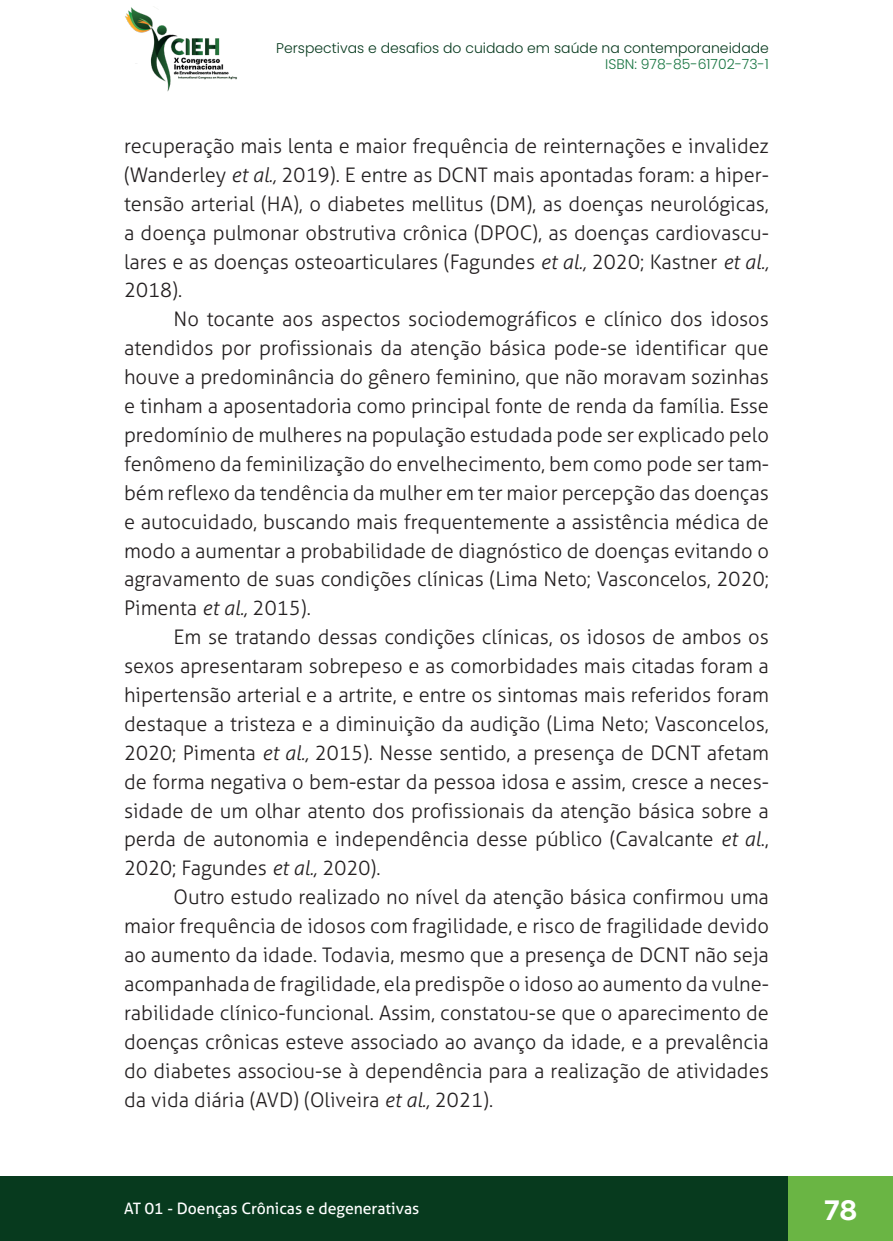
<style>
.page{position:relative;width:893px;height:1241px;background:#fff}
.page>*{position:absolute;margin:0;border:0;box-sizing:border-box;transform-origin:0 0}
.t1{font:700 28px "Geometria";color:#fff}
._8_CORPO{font:300 20.12px/28.9px "Aller";color:#231f20;text-align:justify}
.t2{font:15.75px "Aller";color:#fff}
.t3{font:300 14px "Poppins";color:#073a1e}
.t4{font:300 14px "Poppins";color:#177541}
.s1{font-style:italic}
</style>
<div class="page">
<div style="left:0;top:1176px;width:893px;height:64px;background:#073a1e"></div>
<div style="left:789px;top:1176px;width:104px;height:64px;background:#6ab544"></div>
<img style="left:125px;top:6px;width:112px;height:86px">
<p class="t3" style="left:276px;top:39px;width:494px">Perspectivas e desafios do cuidado em saúde na contemporaneidade</p>
<p class="t4" style="left:605px;top:56px;width:165px">ISBN: 978-85-61702-73-1</p>
<p class="_8_CORPO" style="left:124px;top:131px;width:646px">recuperação mais lenta e maior frequência de reinternações e invalidez (Wanderley <span class="s1">et al.,</span> 2019). E entre as DCNT mais apontadas foram: a hiper&shy;tensão arterial (HA), o diabetes mellitus (DM), as doenças neurológicas, a doença pulmonar obstrutiva crônica (DPOC), as doenças cardiovascu&shy;lares e as doenças osteoarticulares (Fagundes <span class="s1">et al.,</span> 2020; Kastner <span class="s1">et al., </span>2018).</p>
<p class="_8_CORPO" style="left:124px;top:304px;width:646px;text-indent:50px">No tocante aos aspectos sociodemográficos e clínico dos idosos atendidos por profissionais da atenção básica pode-se identificar que houve a predominância do gênero feminino, que não moravam sozinhas e tinham a aposentadoria como principal fonte de renda da família. Esse predomínio de mulheres na população estudada pode ser explicado pelo fenômeno da feminilização do envelhecimento, bem como pode ser tam&shy;bém reflexo da tendência da mulher em ter maior percepção das doenças e autocuidado, buscando mais frequentemente a assistência médica de modo a aumentar a probabilidade de diagnóstico de doenças evitando o agravamento de suas condições clínicas (Lima Neto; Vasconcelos, 2020; Pimenta <span class="s1">et al.,</span> 2015).</p>
<p class="_8_CORPO" style="left:124px;top:622px;width:646px;text-indent:50px">Em se tratando dessas condições clínicas, os idosos de ambos os sexos apresentaram sobrepeso e as comorbidades mais citadas foram a hipertensão arterial e a artrite, e entre os sintomas mais referidos foram destaque a tristeza e a diminuição da audição (Lima Neto; Vasconcelos, 2020; Pimenta <span class="s1">et al.,</span> 2015). Nesse sentido, a presença de DCNT afetam de forma negativa o bem-estar da pessoa idosa e assim, cresce a neces&shy;sidade de um olhar atento dos profissionais da atenção básica sobre a perda de autonomia e independência desse público (Cavalcante <span class="s1">et al</span>., 2020; Fagundes <span class="s1">et al.,</span> 2020).</p>
<p class="_8_CORPO" style="left:124px;top:882px;width:646px;text-indent:50px">Outro estudo realizado no nível da atenção básica confirmou uma maior frequência de idosos com fragilidade, e risco de fragilidade devido ao aumento da idade. Todavia, mesmo que a presença de DCNT não seja acompanhada de fragilidade, ela predispõe o idoso ao aumento da vulne&shy;rabilidade clínico-funcional. Assim, constatou-se que o aparecimento de doenças crônicas esteve associado ao avanço da idade, e a prevalência do diabetes associou-se à dependência para a realização de atividades da vida diária (AVD) (Oliveira <span class="s1">et al.,</span> 2021).</p>
<p class="t2" style="left:124px;top:1198px;width:297px">AT 01 - Doenças Crônicas e degenerativas</p>
<h1 class="t1" style="left:824px;top:1192px;width:35px">78</h1>
</div>
